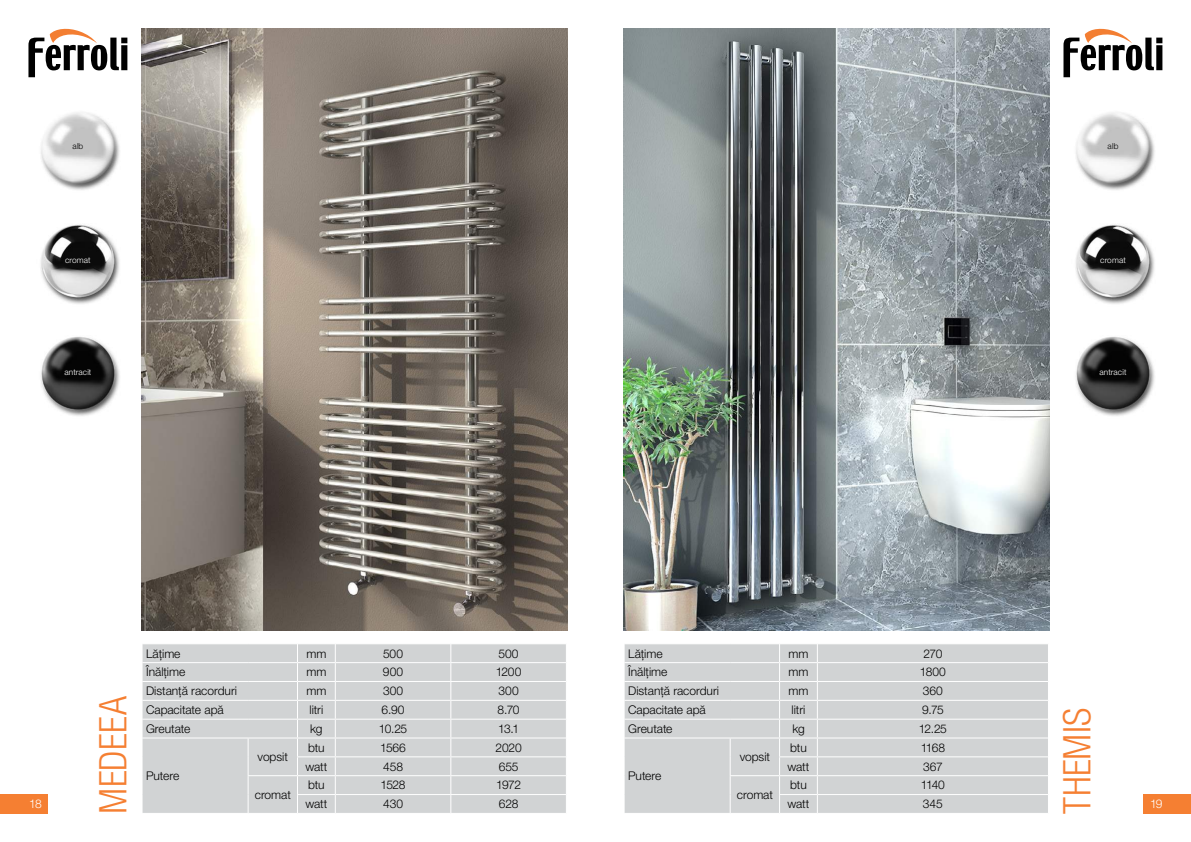
<style>
.page{position:relative;width:1191px;height:842px;background:#fff}
.page>*{position:absolute;margin:0;border:0;box-sizing:border-box;transform-origin:0 0}
.t1{font:300 condensed 38px "Helvetica Neue LT Com";color:#f57f32}
.t2{font:300 12px "Helvetica Neue LT Pro";letter-spacing:-.005em;color:#000}
.t3{font:300 12px "Helvetica Neue LT Pro";color:#fff}
.t4{font:300 8.3px "Helvetica Neue LT Pro";letter-spacing:.01em;color:#fff}
.t5{font:300 8.3px "Helvetica Neue LT Pro";letter-spacing:.015em;color:#000}
</style>
<div class="page">
<div style="left:0;top:794px;width:48px;height:20px;background:#f57f32"></div>
<div style="left:1143px;top:794px;width:48px;height:20px;background:#f57f32"></div>
<svg style="left:1063px;top:28px;width:99px;height:49px"></svg>
<svg style="left:28px;top:28px;width:99px;height:49px"></svg>
<img style="left:624px;top:29px;width:425px;height:601px">
<img style="left:142px;top:29px;width:425px;height:601px">
<div style="left:143px;top:644px;width:423px;height:169px;background:#d1d3d4"></div>
<hr style="left:142px;top:662px;width:106px;height:1px;background:#fff">
<hr style="left:248px;top:662px;width:49px;height:1px;background:#fff">
<hr style="left:297px;top:662px;width:38px;height:1px;background:#fff">
<hr style="left:335px;top:662px;width:116px;height:1px;background:#fff">
<hr style="left:451px;top:662px;width:115px;height:1px;background:#fff">
<hr style="left:142px;top:681px;width:106px;height:1px;background:#fff">
<hr style="left:248px;top:681px;width:49px;height:1px;background:#fff">
<hr style="left:297px;top:681px;width:38px;height:1px;background:#fff">
<hr style="left:335px;top:681px;width:116px;height:1px;background:#fff">
<hr style="left:451px;top:681px;width:115px;height:1px;background:#fff">
<hr style="left:142px;top:700px;width:106px;height:1px;background:#fff">
<hr style="left:248px;top:700px;width:49px;height:1px;background:#fff">
<hr style="left:297px;top:700px;width:38px;height:1px;background:#fff">
<hr style="left:335px;top:700px;width:116px;height:1px;background:#fff">
<hr style="left:451px;top:700px;width:115px;height:1px;background:#fff">
<hr style="left:142px;top:719px;width:106px;height:1px;background:#fff">
<hr style="left:248px;top:719px;width:49px;height:1px;background:#fff">
<hr style="left:297px;top:719px;width:38px;height:1px;background:#fff">
<hr style="left:335px;top:719px;width:116px;height:1px;background:#fff">
<hr style="left:451px;top:719px;width:115px;height:1px;background:#fff">
<hr style="left:142px;top:737px;width:106px;height:1px;background:#fff">
<svg style="left:142px;top:644px;width:1px;height:169px"></svg>
<hr style="left:248px;top:737px;width:49px;height:1px;background:#fff">
<hr style="left:297px;top:737px;width:38px;height:1px;background:#fff">
<hr style="left:335px;top:737px;width:116px;height:1px;background:#fff">
<hr style="left:451px;top:737px;width:115px;height:1px;background:#fff">
<hr style="left:297px;top:756px;width:38px;height:1px;background:#fff">
<hr style="left:335px;top:756px;width:116px;height:1px;background:#fff">
<hr style="left:451px;top:756px;width:115px;height:1px;background:#fff">
<hr style="left:248px;top:775px;width:49px;height:1px;background:#fff">
<svg style="left:248px;top:738px;width:1px;height:75px"></svg>
<hr style="left:297px;top:775px;width:38px;height:1px;background:#fff">
<hr style="left:335px;top:775px;width:116px;height:1px;background:#fff">
<hr style="left:451px;top:775px;width:115px;height:1px;background:#fff">
<hr style="left:297px;top:794px;width:38px;height:1px;background:#fff">
<svg style="left:297px;top:644px;width:1px;height:169px"></svg>
<hr style="left:335px;top:794px;width:116px;height:1px;background:#fff">
<svg style="left:335px;top:644px;width:1px;height:169px"></svg>
<hr style="left:451px;top:794px;width:115px;height:1px;background:#fff">
<svg style="left:450px;top:644px;width:1px;height:169px"></svg>
<div style="left:625px;top:644px;width:423px;height:169px;background:#d1d3d4"></div>
<hr style="left:624px;top:662px;width:106px;height:1px;background:#fff">
<hr style="left:730px;top:662px;width:49px;height:1px;background:#fff">
<hr style="left:779px;top:662px;width:38px;height:1px;background:#fff">
<hr style="left:817px;top:662px;width:231px;height:1px;background:#fff">
<hr style="left:624px;top:681px;width:106px;height:1px;background:#fff">
<hr style="left:730px;top:681px;width:49px;height:1px;background:#fff">
<hr style="left:779px;top:681px;width:38px;height:1px;background:#fff">
<hr style="left:817px;top:681px;width:231px;height:1px;background:#fff">
<hr style="left:624px;top:700px;width:106px;height:1px;background:#fff">
<hr style="left:730px;top:700px;width:49px;height:1px;background:#fff">
<hr style="left:779px;top:700px;width:38px;height:1px;background:#fff">
<hr style="left:817px;top:700px;width:231px;height:1px;background:#fff">
<hr style="left:624px;top:719px;width:106px;height:1px;background:#fff">
<hr style="left:730px;top:719px;width:49px;height:1px;background:#fff">
<hr style="left:779px;top:719px;width:38px;height:1px;background:#fff">
<hr style="left:817px;top:719px;width:231px;height:1px;background:#fff">
<hr style="left:624px;top:737px;width:106px;height:1px;background:#fff">
<svg style="left:624px;top:644px;width:1px;height:169px"></svg>
<hr style="left:730px;top:737px;width:49px;height:1px;background:#fff">
<hr style="left:779px;top:737px;width:38px;height:1px;background:#fff">
<hr style="left:817px;top:737px;width:231px;height:1px;background:#fff">
<hr style="left:779px;top:756px;width:38px;height:1px;background:#fff">
<hr style="left:817px;top:756px;width:231px;height:1px;background:#fff">
<hr style="left:729px;top:775px;width:50px;height:1px;background:#fff">
<svg style="left:729px;top:738px;width:1px;height:75px"></svg>
<hr style="left:779px;top:775px;width:38px;height:1px;background:#fff">
<hr style="left:817px;top:775px;width:231px;height:1px;background:#fff">
<hr style="left:779px;top:794px;width:38px;height:1px;background:#fff">
<svg style="left:779px;top:644px;width:1px;height:169px"></svg>
<hr style="left:817px;top:794px;width:231px;height:1px;background:#fff">
<svg style="left:817px;top:644px;width:1px;height:169px"></svg>
<img style="left:1076px;top:112px;width:79px;height:78px">
<img style="left:1075px;top:224px;width:80px;height:80px">
<img style="left:1076px;top:337px;width:79px;height:79px">
<img style="left:41px;top:112px;width:79px;height:78px">
<img style="left:40px;top:224px;width:80px;height:80px">
<img style="left:41px;top:337px;width:79px;height:79px">
<p class="t5" style="left:73px;top:141px;width:12px">alb</p>
<p class="t4" style="left:65px;top:255px;width:27px">cromat</p>
<p class="t4" style="left:64px;top:367px;width:28px">antracit</p>
<p class="t3" style="left:29px;top:796px;width:14px">18</p>
<h1 class="t1" style="left:91px;top:814px;width:119px;rotate:-90deg">MEDEEA</h1>
<p class="t2" style="left:146px;top:646px;width:36px">Lățime</p>
<p class="t2" style="left:306px;top:646px;width:21px">mm</p>
<p class="t2" style="left:383px;top:646px;width:22px">500</p>
<p class="t2" style="left:498px;top:646px;width:22px">500</p>
<p class="t2" style="left:146px;top:665px;width:41px">Înălțime</p>
<p class="t2" style="left:306px;top:665px;width:21px">mm</p>
<p class="t2" style="left:383px;top:665px;width:22px">900</p>
<p class="t2" style="left:496px;top:665px;width:27px">1200</p>
<p class="t2" style="left:146px;top:683px;width:92px">Distanță racorduri</p>
<p class="t2" style="left:306px;top:683px;width:21px">mm</p>
<p class="t2" style="left:383px;top:683px;width:22px">300</p>
<p class="t2" style="left:498px;top:683px;width:22px">300</p>
<p class="t2" style="left:146px;top:702px;width:79px">Capacitate apă</p>
<p class="t2" style="left:309px;top:702px;width:15px">litri</p>
<p class="t2" style="left:381px;top:702px;width:25px">6.90</p>
<p class="t2" style="left:497px;top:702px;width:23px">8.70</p>
<p class="t2" style="left:146px;top:721px;width:46px">Greutate</p>
<p class="t2" style="left:310px;top:721px;width:14px">kg</p>
<p class="t2" style="left:379px;top:721px;width:30px">10.25</p>
<p class="t2" style="left:498px;top:721px;width:22px">13.1</p>
<p class="t2" style="left:146px;top:768px;width:35px">Putere</p>
<p class="t2" style="left:308px;top:740px;width:18px">btu</p>
<p class="t2" style="left:380px;top:740px;width:27px">1566</p>
<p class="t2" style="left:495px;top:740px;width:28px">2020</p>
<p class="t2" style="left:305px;top:759px;width:24px">watt</p>
<p class="t2" style="left:383px;top:759px;width:21px">458</p>
<p class="t2" style="left:499px;top:759px;width:21px">655</p>
<p class="t2" style="left:258px;top:749px;width:32px">vopsit</p>
<p class="t2" style="left:308px;top:778px;width:18px">btu</p>
<p class="t2" style="left:380px;top:778px;width:27px">1528</p>
<p class="t2" style="left:496px;top:778px;width:26px">1972</p>
<p class="t2" style="left:305px;top:797px;width:24px">watt</p>
<p class="t2" style="left:383px;top:797px;width:21px">430</p>
<p class="t2" style="left:499px;top:797px;width:21px">628</p>
<p class="t2" style="left:255px;top:787px;width:38px">cromat</p>
<p class="t2" style="left:628px;top:646px;width:36px">Lățime</p>
<p class="t2" style="left:788px;top:646px;width:21px">mm</p>
<p class="t2" style="left:923px;top:646px;width:21px">270</p>
<p class="t2" style="left:628px;top:665px;width:41px">Înălțime</p>
<p class="t2" style="left:788px;top:665px;width:21px">mm</p>
<p class="t2" style="left:920px;top:665px;width:28px">1800</p>
<p class="t2" style="left:628px;top:683px;width:92px">Distanță racorduri</p>
<p class="t2" style="left:788px;top:683px;width:21px">mm</p>
<p class="t2" style="left:923px;top:683px;width:22px">360</p>
<p class="t2" style="left:628px;top:702px;width:79px">Capacitate apă</p>
<p class="t2" style="left:791px;top:702px;width:15px">litri</p>
<p class="t2" style="left:922px;top:702px;width:23px">9.75</p>
<p class="t2" style="left:628px;top:721px;width:46px">Greutate</p>
<p class="t2" style="left:792px;top:721px;width:14px">kg</p>
<p class="t2" style="left:919px;top:721px;width:30px">12.25</p>
<p class="t2" style="left:628px;top:768px;width:35px">Putere</p>
<p class="t2" style="left:790px;top:740px;width:18px">btu</p>
<p class="t2" style="left:920px;top:740px;width:26px">1168</p>
<p class="t2" style="left:787px;top:759px;width:24px">watt</p>
<p class="t2" style="left:923px;top:759px;width:21px">367</p>
<p class="t2" style="left:739px;top:749px;width:32px">vopsit</p>
<p class="t2" style="left:790px;top:778px;width:18px">btu</p>
<p class="t2" style="left:921px;top:778px;width:26px">1140</p>
<p class="t2" style="left:787px;top:797px;width:24px">watt</p>
<p class="t2" style="left:923px;top:797px;width:21px">345</p>
<p class="t2" style="left:737px;top:787px;width:38px">cromat</p>
<p class="t5" style="left:1107px;top:141px;width:12px">alb</p>
<p class="t4" style="left:1100px;top:255px;width:27px">cromat</p>
<p class="t4" style="left:1099px;top:367px;width:28px">antracit</p>
<h1 class="t1" style="left:1055px;top:814px;width:107px;rotate:-90deg">THEMIS</h1>
<p class="t3" style="left:1150px;top:796px;width:14px">19</p>
</div>
